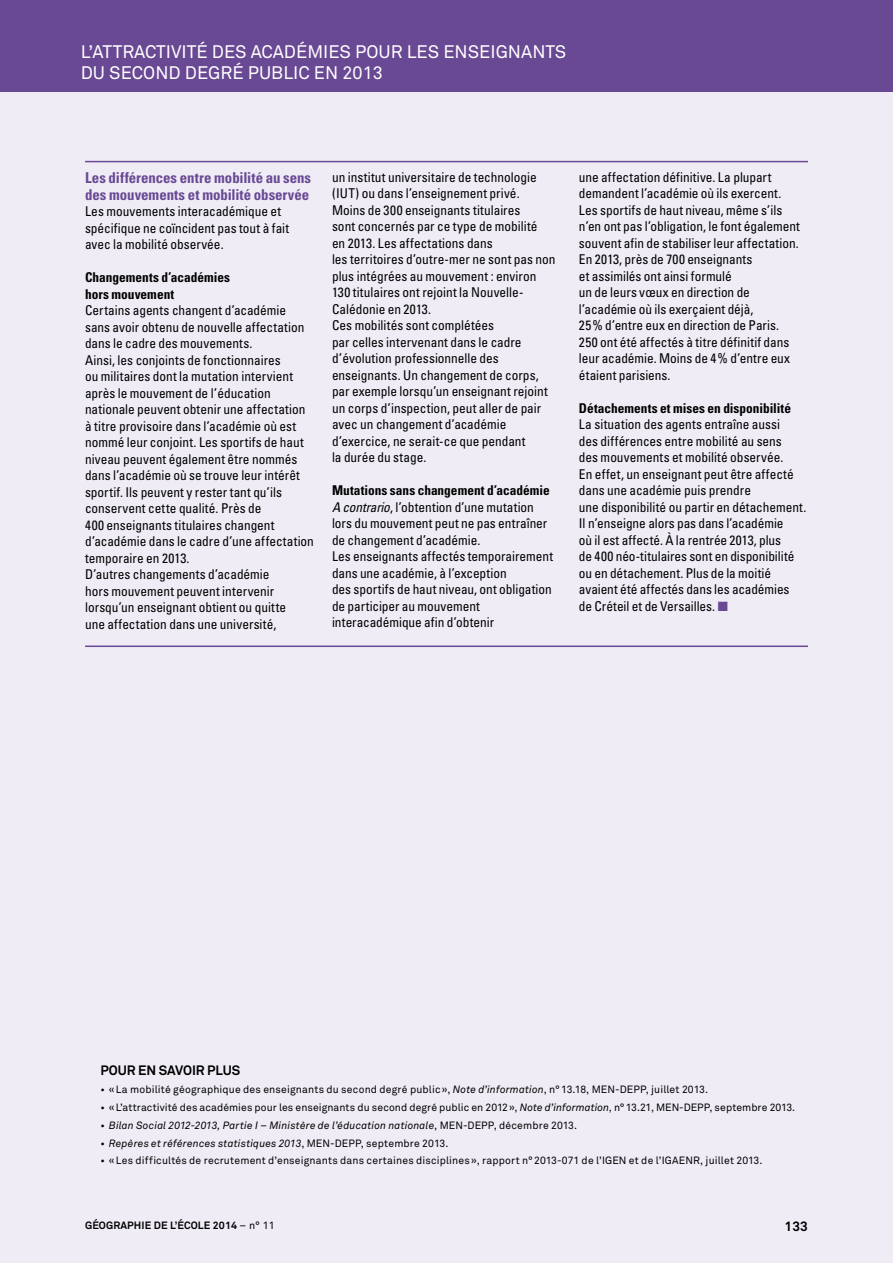
<style>
.page{position:relative;width:893px;height:1263px;background:#efecf5}
.page>*{position:absolute;margin:0;border:0;box-sizing:border-box;transform-origin:0 0}
.t1{font:18px "Akkurat";color:#fff}
.t2{font:700 condensed 15px/16.5px "Univers";color:#694894}
.t3{font:condensed 13.5px/16.5px "Univers";color:#000}
.t4{font:700 condensed 13.5px/16.5px "Univers";color:#000}
.t5{font:700 13.5px "Akkurat";letter-spacing:.005em;color:#000}
.t6{font:10.5px "Akkurat";letter-spacing:.015em;color:#000}
.t7{font:italic 10.5px "Akkurat";letter-spacing:.01em;color:#000}
.t8{font:700 10.5px "Akkurat";letter-spacing:.01em;color:#000}
.s1{font-weight:700}
.s2{font-style:italic}
.s3{color:#694894}
.s4{font-style:normal}
.s5{font-weight:400}
</style>
<div class="page">
<div style="left:0;top:0;width:893px;height:92px;background:#694894"></div>
<hr style="left:85px;top:645px;width:723px;height:2px;background:#694894">
<hr style="left:85px;top:161px;width:723px;height:1px;background:#694894">
<h1 class="t1" style="left:81px;top:42px;width:64px">L’att ractivit</h1>
<h1 class="t1" style="left:196px;top:42px;width:28px">é des</h1>
<h1 class="t1" style="left:251px;top:42px;width:13px">acad</h1>
<h1 class="t1" style="left:296px;top:42px;width:23px">émies</h1>
<h1 class="t1" style="left:355px;top:42px;width:12px">pou</h1>
<h1 class="t1" style="left:391px;top:42px;width:28px">r lesenseignants</h1>
<h1 class="t1" style="left:81px;top:63px;width:12px">dusecond</h1>
<h1 class="t1" style="left:185px;top:63px;width:12px">deg</h1>
<h1 class="t1" style="left:220px;top:63px;width:39px">ré public</h1>
<h1 class="t1" style="left:314px;top:63px;width:70px">en 2013</h1>
<p class="t2" style="left:85px;top:169px;width:228px">Les différences entre mobilité au sens des mouvements et mobilité observée</p>
<p class="t3" style="left:85px;top:203px;width:206px">Les mouvements interacadémique et spécifique ne coïncident pas tout à fait avec la mobilité observée.</p>
<p class="t4" style="left:85px;top:269px;width:147px">Changements d’académies hors mouvement</p>
<p class="t3" style="left:85px;top:302px;width:230px">Certains agents changent d’académie sans avoir obtenu de nouvelle affectation dans le cadre des mouvements.<br>Ainsi, les conjoints de fonctionnaires<br>ou militaires dont la mutation intervient après le mouvement de l’éducation nationale peuvent obtenir une affectation à titre provisoire dans l’académie où est nommé leur conjoint. Les sportifs de haut niveau peuvent également être nommés dans l’académie où se trouve leur intérêt sportif. Ils peuvent y rester tant qu’ils conservent cette qualité. Près de<br>400 enseignants titulaires changent d’académie dans le cadre d’une affectation temporaire en 2013.<br>D’autres changements d’académie<br>hors mouvement peuvent intervenir lorsqu’un enseignant obtient ou quitte<br>une affectation dans une université,</p>
<p class="t3" style="left:332px;top:169px;width:225px">un institut universitaire de technologie (IUT) ou dans l’enseignement privé.<br>Moins de 300 enseignants titulaires<br>sont concernés par ce type de mobilité<br>en 2013. Les affectations dans<br>les territoires d’outre-mer ne sont pas non plus intégrées au mouvement : environ 130 titulaires ont rejoint la Nouvelle-Calédonie en 2013.<br>Ces mobilités sont complétées<br>par celles intervenant dans le cadre d’évolution professionnelle des enseignants. Un changement de corps, par exemple lorsqu’un enseignant rejoint un corps d’inspection, peut aller de pair avec un changement d’académie d’exercice, ne serait-ce que pendant<br>la durée du stage.</p>
<p class="t3" style="left:332px;top:482px;width:223px"><span class="s1">Mutations sans changement d’académie </span><span class="s2">A contrario</span>, l’obtention d’une mutation lors du mouvement peut ne pas entraîner de changement d’académie.<br>Les enseignants affectés temporairement dans une académie, à l’exception<br>des sportifs de haut niveau, ont obligation de participer au mouvement interacadémique afin d’obtenir</p>
<p class="t3" style="left:579px;top:168px;width:222px">une affectation définitive. La plupart demandent l’académie où ils exercent.<br>Les sportifs de haut niveau, même s’ils n’en ont pas l’obligation, le font également souvent afin de stabiliser leur affectation.<br>En 2013, près de 700 enseignants<br>et assimilés ont ainsi formulé<br>un de leurs vœux en direction de l’académie où ils exerçaient déjà,<br>25% d’entre eux en direction de Paris.<br>250 ont été affectés à titre définitif dans leur académie. Moins de 4% d’entre eux étaient parisiens.</p>
<p class="t4" style="left:579px;top:400px;width:214px">Détachements et mises en disponibilité</p>
<p class="t3" style="left:579px;top:416px;width:229px">La situation des agents entraîne aussi<br>des différences entre mobilité au sens<br>des mouvements et mobilité observée.<br>En effet, un enseignant peut être affecté dans une académie puis prendre<br>une disponibilité ou partir en détachement.<br>Il n’enseigne alors pas dans l’académie<br>où il est affecté. À la rentrée 2013, plus<br>de 400 néo-titulaires sont en disponibilité ou en détachement. Plus de la moitié avaient été affectés dans les académies<br>de Créteil et de Versailles. <span class="s3">■</span></p>
<p class="t5" style="left:100px;top:1062px;width:10px">POUR</p>
<p class="t5" style="left:138px;top:1062px;width:53px">EN SAVOIR</p>
<p class="t5" style="left:207px;top:1062px;width:18px">PLUS</p>
<p class="t6" style="left:100px;top:1083px;width:609px">• «La mobilité géographique des enseignants du second degré public», <span class="s2">Note d’information</span>, n°13.18, MEN-DEPP, juillet 2013.</p>
<p class="t6" style="left:100px;top:1101px;width:696px">• «L’attractivité des académies pour les enseignants du second degré public en 2012», <span class="s2">Note d’information</span>, n°13.21, MEN-DEPP, septembre 2013.</p>
<p class="t7" style="left:100px;top:1119px;width:478px"><span class="s4">•</span> Bilan Social 2012-2013, Partie I – Ministère de l’éducation nationale<span class="s4">, MEN-DEPP, décembre 2013.</span></p>
<p class="t7" style="left:100px;top:1137px;width:350px"><span class="s4">•</span> Repères et références statistiques 2013<span class="s4">, MEN-DEPP, septembre 2013.</span></p>
<p class="t6" style="left:100px;top:1155px;width:664px">• «Les difficultés de recrutement d’enseignants dans certaines disciplines», rapport n°2013-071 de l’IGEN et de l’IGAENR, juillet 2013.</p>
<p class="t8" style="left:85px;top:1219px;width:191px">GÉOGRAPHIE DE L’ÉCOLE 2014 <span class="s5">– n° 11</span></p>
<p class="t5" style="left:785px;top:1218px;width:25px">133</p>
</div>
